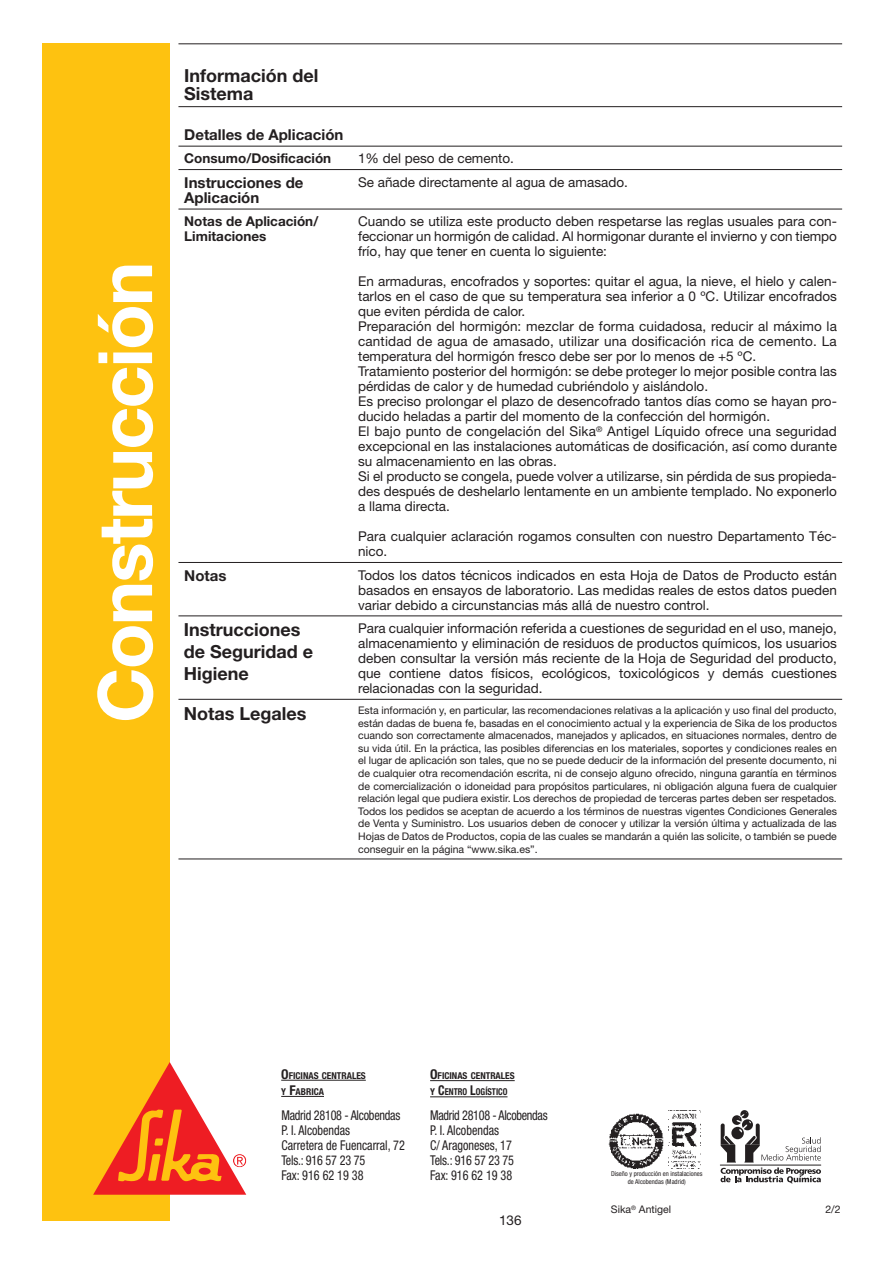
<style>
.page{position:relative;width:893px;height:1263px;background:#fff}
.page>*{position:absolute;margin:0;border:0;box-sizing:border-box;transform-origin:0 0}
.t1{font:700 75px "Helvetica Neue";letter-spacing:-.025em;color:#fff}
.t2{font:700 18px/21.6px "Helvetica Neue";color:#231f20}
.t3{font:700 15px/15px "Helvetica Neue";color:#231f20}
.t4{font:13.5px/15px "Helvetica Neue";color:#231f20;text-align:justify}
.t5{font:condensed 13.5px/15px "Helvetica Neue";color:#231f20;scale:.9 1}
.t6{font:700 13.5px/15px "Helvetica Neue";color:#231f20}
.t7{font:10.5px/12.6px "Helvetica Neue";color:#231f20;text-align:justify}
.t8{font:700 condensed 9.45px/16.2px "Helvetica Neue";color:#231f20}
.t9{font:condensed 6.75px/7.5px "Helvetica Neue";color:#231f20;text-align:center}
.s1{font-size:13.5px}
</style>
<div class="page">
<hr style="left:281px;top:1080px;width:85px;height:1px;background:#231f20">
<hr style="left:281px;top:1096px;width:43px;height:1px;background:#231f20">
<hr style="left:430px;top:1080px;width:84px;height:1px;background:#231f20">
<hr style="left:430px;top:1097px;width:77px;height:1px;background:#231f20">
<img style="left:608px;top:1113px;width:55px;height:55px">
<img style="left:668px;top:1110px;width:33px;height:59px">
<div style="left:42px;top:43px;width:128px;height:1177px;background:#fec210"></div>
<svg style="left:93px;top:1062px;width:153px;height:133px"></svg>
<hr style="left:178px;top:43px;width:664px;height:1px;background:#231f20">
<hr style="left:178px;top:106px;width:664px;height:1px;background:#231f20">
<hr style="left:178px;top:146px;width:664px;height:1px;background:#231f20">
<hr style="left:178px;top:169px;width:664px;height:1px;background:#231f20">
<hr style="left:178px;top:209px;width:664px;height:1px;background:#231f20">
<hr style="left:178px;top:562px;width:664px;height:1px;background:#231f20">
<hr style="left:178px;top:616px;width:664px;height:1px;background:#231f20">
<hr style="left:178px;top:699px;width:664px;height:1px;background:#231f20">
<hr style="left:178px;top:859px;width:175px;height:1px;background:#231f20">
<hr style="left:353px;top:859px;width:489px;height:1px;background:#231f20">
<svg style="left:720px;top:1110px;width:101px;height:73px"></svg>
<h1 class="t1" style="left:99px;top:723px;width:463px;rotate:-90deg">Construcción</h1>
<h2 class="t2" style="left:184px;top:69px;width:136px;line-height:18px">Información del<br>Sistema</h2>
<p class="t3" style="left:184px;top:129px;width:161px">Detalles de Aplicación</p>
<p class="t6" style="left:184px;top:152px;width:148px">Consumo/Dosificación</p>
<p class="t4" style="left:358px;top:153px;width:157px">1% del peso de cemento.</p>
<p class="t3" style="left:184px;top:177px;width:121px">Instrucciones de<br>Aplicación</p>
<p class="t4" style="left:358px;top:176px;width:271px">Se añade directamente al agua de amasado.</p>
<p class="t6" style="left:184px;top:215px;width:135px">Notas de Aplicación/<br>Limitaciones</p>
<p class="t4" style="left:358px;top:216px;width:480px">Cuando se utiliza este producto deben respetarse las reglas usuales para con&shy;feccionar un hormigón de calidad. Al hormigonar durante el invierno y con tiempo frío, hay que tener en cuenta lo siguiente:</p>
<p class="t4" style="left:358px;top:276px;width:480px;text-align:left">En armaduras, encofrados y soportes: quitar el agua, la nieve, el hielo y calen&shy;tarlos en el caso de que su temperatura sea inferior a 0 ºC. Utilizar encofrados que eviten pérdida de calor.<br>Preparación del hormigón: mezclar de forma cuidadosa, reducir al máximo la cantidad de agua de amasado, utilizar una dosificación rica de cemento. La temperatura del hormigón fresco debe ser por lo menos de +5 ºC.<br>Tratamiento posterior del hormigón: se debe proteger lo mejor posible contra las pérdidas de calor y de humedad cubriéndolo y aislándolo.<br>Es preciso prolongar el plazo de desencofrado tantos días como se hayan pro&shy;ducido heladas a partir del momento de la confección del hormigón.<br>El bajo punto de congelación del Sika<sup>®</sup> Antigel Líquido ofrece una seguridad excepcional en las instalaciones automáticas de dosificación, así como durante su almacenamiento en las obras.<br>Si el producto se congela, puede volver a utilizarse, sin pérdida de sus propieda&shy;des después de deshelarlo lentamente en un ambiente templado. No exponerlo a llama directa.</p>
<p class="t4" style="left:358px;top:531px;width:480px">Para cualquier aclaración rogamos consulten con nuestro Departamento Téc&shy;nico.</p>
<p class="t3" style="left:184px;top:570px;width:44px">Notas</p>
<p class="t4" style="left:358px;top:569px;width:480px">Todos los datos técnicos indicados en esta Hoja de Datos de Producto están basados en ensayos de laboratorio. Las medidas reales de estos datos pueden variar debido a circunstancias más allá de nuestro control.</p>
<h2 class="t2" style="left:184px;top:621px;width:131px">Instrucciones de Seguridad e<br>Higiene</h2>
<p class="t4" style="left:358px;top:622px;width:480px">Para cualquier información referida a cuestiones de seguridad en el uso, manejo, almacenamiento y eliminación de residuos de productos químicos, los usuarios deben consultar la versión más reciente de la Hoja de Seguridad del producto, que contiene datos físicos, ecológicos, toxicológicos y demás cuestiones relacionadas con la seguridad.</p>
<h2 class="t2" style="left:184px;top:705px;width:124px">Notas Legales</h2>
<p class="t7" style="left:358px;top:705px;width:480px">Esta información y, en particular, las recomendaciones relativas a la aplicación y uso final del producto, están dadas de buena fe, basadas en el conocimiento actual y la experiencia de Sika de los productos cuando son correctamente almacenados, manejados y aplicados, en situaciones normales, dentro de su vida útil. En la práctica, las posibles diferencias en los materiales, soportes y condiciones reales en el lugar de aplicación son tales, que no se puede deducir de la información del presente documento, ni de cualquier otra recomendación escrita, ni de consejo alguno ofrecido, ninguna garantía en términos de comercialización o idoneidad para propósitos particulares, ni obligación alguna fuera de cualquier relación legal que pudiera existir. Los derechos de propiedad de terceras partes deben ser respetados.<br>Todos los pedidos se aceptan de acuerdo a los términos de nuestras vigentes Condiciones Generales de Venta y Suministro. Los usuarios deben de conocer y utilizar la versión última y actualizada de las Hojas de Datos de Productos, copia de las cuales se mandarán a quién las solicite, o también se puede conseguir en la página “www.sika.es”.</p>
<p class="t8" style="left:281px;top:1069px;width:86px"><span class="s1">O</span>FICINAS CENTRALES<br>Y <span class="s1">F</span>ABRICA</p>
<p class="t8" style="left:430px;top:1069px;width:86px"><span class="s1">O</span>FICINAS CENTRALES<br>Y <span class="s1">C</span>ENTRO <span class="s1">L</span>OGÍSTICO</p>
<p class="t5" style="left:281px;top:1109px;width:139px">Madrid 28108 - Alcobendas<br>P. I. Alcobendas<br>Carretera de Fuencarral, 72<br>Tels.: 916 57 23 75<br>Fax: 916 62 19 38</p>
<p class="t5" style="left:430px;top:1109px;width:132px">Madrid 28108 - Alcobendas<br>P. I. Alcobendas<br>C/ Aragoneses, 17<br>Tels.: 916 57 23 75<br>Fax: 916 62 19 38</p>
<p class="t4" style="left:499px;top:1214px;width:24px">136</p>
<p class="t9" style="left:611px;top:1171px;width:93px">Diseño y producción en instalaciones de Alcobendas (Madrid)</p>
<p class="t7" style="left:611px;top:1205px;width:62px">Sika<sup>®</sup> Antigel</p>
<p class="t7" style="left:825px;top:1205px;width:17px">2/2</p>
</div>
